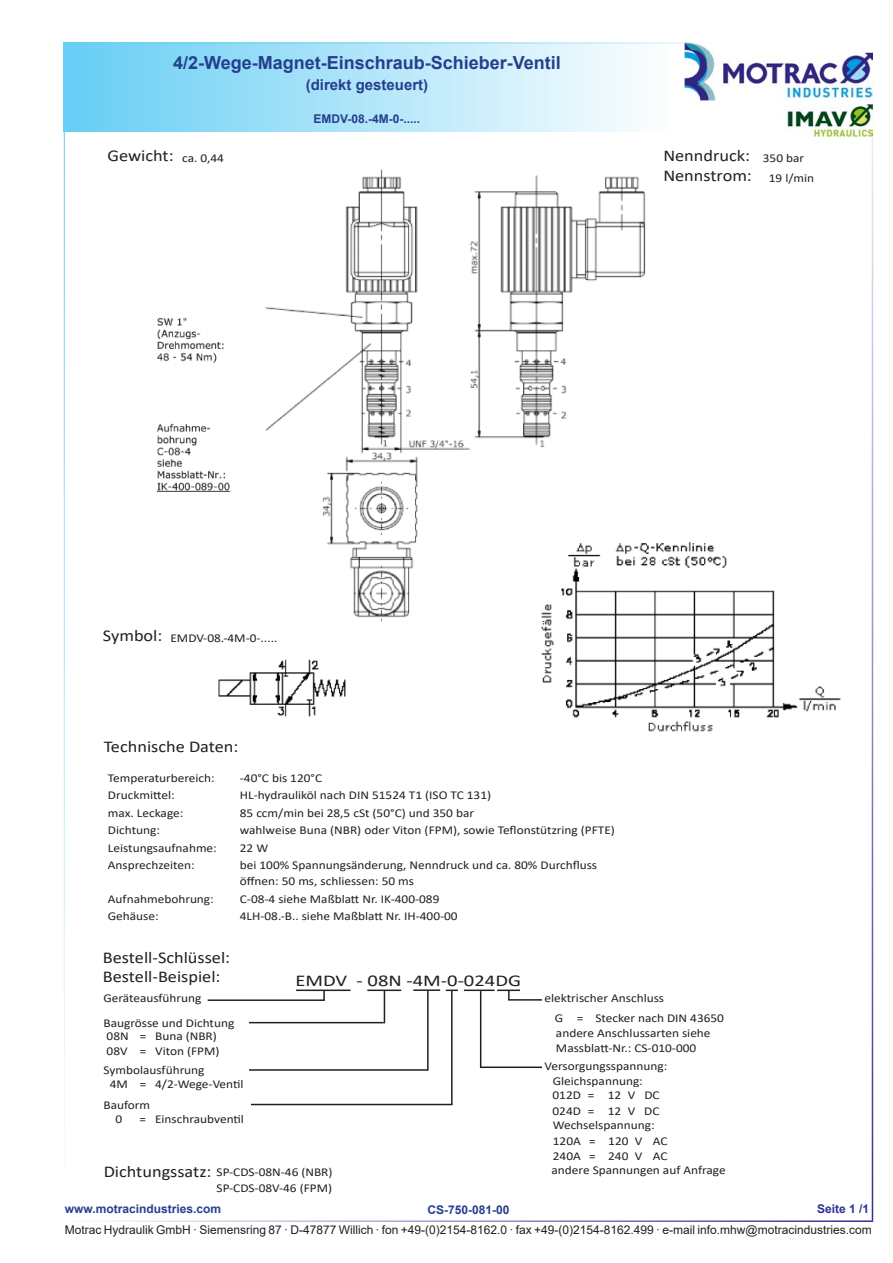
<style>
.page{position:relative;width:893px;height:1263px;background:#fff}
.page>*{position:absolute;margin:0;border:0;box-sizing:border-box;transform-origin:0 0}
.t1{font:700 18px "Arial";color:#253f8e}
.t2{font:16.5px/19.2px "Calibri";color:#231f20;scale:1.11 1}
.t3{font:16.5px "Calibri";color:#231f20;scale:1.25 1}
.t4{font:700 15px "Arial";color:#253f8e}
.t5{font:12px/15.5px "Calibri";color:#231f20;scale:1.11 1}
.t6{font:12px "Arial";color:#231f20}
.t7{font:700 12px "Arial";color:#253f8e}
.t8{font:700 12px "Arial";color:#2e3092}
.s1{font-size:12px}
.s2{font-size:16.5px}
</style>
<div class="page">
<div style="left:64px;top:43px;width:606px;height:89px;background:linear-gradient(to right,#66cef5,#fdfefe)"></div>
<hr style="left:64px;top:43px;width:808px;height:1px;background:#67cef5">
<hr style="left:64px;top:1220px;width:809px;height:2px;background:#2e3092">
<hr style="left:64px;top:43px;width:1px;height:1177px;background:#67cef5">
<hr style="left:872px;top:43px;width:1px;height:1177px;background:#2e3092">
<img style="left:685px;top:43px;width:187px;height:93px">
<img style="left:156px;top:169px;width:490px;height:453px">
<img style="left:218px;top:659px;width:128px;height:58px">
<div style="left:103px;top:621px;width:63px;height:20px;background:#fff"></div>
<div style="left:108px;top:148px;width:91px;height:22px;background:#fff"></div>
<div style="left:182px;top:153px;width:85px;height:32px;background:#fff"></div>
<img style="left:533px;top:532px;width:308px;height:200px">
<hr style="left:274px;top:1115px;width:96px;height:1px;background:#231f20">
<hr style="left:296px;top:989px;width:54px;height:2px;background:#231f20">
<hr style="left:367px;top:989px;width:34px;height:2px;background:#231f20">
<svg style="left:446px;top:989px;width:12px;height:2px"></svg>
<hr style="left:464px;top:989px;width:31px;height:2px;background:#231f20">
<svg style="left:323px;top:991px;width:2px;height:8px"></svg>
<hr style="left:384px;top:990px;width:1px;height:33px;background:#231f20">
<hr style="left:451px;top:990px;width:2px;height:114px;background:#231f20">
<hr style="left:480px;top:991px;width:1px;height:76px;background:#231f20">
<hr style="left:208px;top:999px;width:117px;height:2px;background:#231f20">
<hr style="left:241px;top:1022px;width:143px;height:1px;background:#231f20">
<hr style="left:480px;top:1066px;width:62px;height:2px;background:#231f20">
<hr style="left:196px;top:1069px;width:232px;height:2px;background:#231f20">
<svg style="left:508px;top:991px;width:2px;height:8px"></svg>
<hr style="left:508px;top:999px;width:34px;height:2px;background:#231f20">
<div style="left:103px;top:1014px;width:146px;height:16px;background:#fff"></div>
<div style="left:103px;top:1062px;width:146px;height:14px;background:#fff"></div>
<hr style="left:413px;top:989px;width:27px;height:2px;background:#231f20">
<hr style="left:427px;top:990px;width:2px;height:81px;background:#231f20">
<hr style="left:216px;top:1104px;width:237px;height:1px;background:#231f20">
<div style="left:103px;top:1098px;width:148px;height:13px;background:#fff"></div>
<hr style="left:497px;top:989px;width:23px;height:2px;background:#231f20">
<h1 class="t1" style="left:173px;top:50px;width:389px">4/2-Wege-Magnet-Einschraub-Schieber-Ventil</h1>
<p class="t4" style="left:306px;top:75px;width:124px">(direkt gesteuert)</p>
<p class="t7" style="left:314px;top:110px;width:108px">EMDV-08.-4M-0-.....</p>
<h2 class="t2" style="left:108px;top:145px;width:106px">Gewicht: <span class="s1">ca. 0,44</span></h2>
<h2 class="t2" style="left:663px;top:145px;width:128px">Nenndruck: <span class="s1">350 bar</span></h2>
<h2 class="t2" style="left:663px;top:166px;width:137px">Nennstrom: <span class="s1">19 l/min</span></h2>
<h2 class="t2" style="left:103px;top:626px;width:55px">Symbol:</h2>
<p class="t5" style="left:170px;top:630px;width:98px">EMDV-08.-4M-0-.....</p>
<h2 class="t2" style="left:104px;top:736px;width:123px">Technische Daten:</h2>
<p class="t5" style="left:108px;top:769px;width:98px">Temperaturbereich:</p>
<p class="t5" style="left:240px;top:769px;width:76px">-40°C bis 120°C</p>
<p class="t5" style="left:108px;top:787px;width:62px">Druckmittel:</p>
<p class="t5" style="left:240px;top:787px;width:228px">HL-hydrauliköl nach DIN 51524 T1 (ISO TC 131)</p>
<p class="t5" style="left:108px;top:804px;width:69px">max. Leckage:</p>
<p class="t5" style="left:240px;top:804px;width:213px">85 ccm/min bei 28,5 cSt (50°C) und 350 bar</p>
<p class="t5" style="left:108px;top:822px;width:48px">Dichtung:</p>
<p class="t5" style="left:240px;top:822px;width:339px">wahlweise Buna (NBR) oder Viton (FPM), sowie Teflonstützring (PFTE)</p>
<p class="t5" style="left:108px;top:840px;width:100px">Leistungsaufnahme:</p>
<p class="t5" style="left:240px;top:840px;width:27px">22 W</p>
<p class="t5" style="left:108px;top:857px;width:80px">Ansprechzeiten:</p>
<p class="t5" style="left:240px;top:857px;width:323px;line-height:16.2px">bei 100% Spannungsänderung, Nenndruck und ca. 80% Durchfluss öffnen: 50 ms, schliessen: 50 ms</p>
<p class="t5" style="left:108px;top:891px;width:97px">Aufnahmebohrung:</p>
<p class="t5" style="left:240px;top:891px;width:181px">C-08-4 siehe Maßblatt Nr. IK-400-089</p>
<p class="t5" style="left:108px;top:908px;width:47px">Gehäuse:</p>
<p class="t5" style="left:240px;top:908px;width:198px">4LH-08.-B.. siehe Maßblatt Nr. IH-400-00</p>
<h2 class="t2" style="left:103px;top:947px;width:116px">Bestell-Schlüssel:<br>Bestell-Beispiel:</h2>
<h2 class="t3" style="left:295px;top:969px;width:182px">EMDV - 08N -4M-0-024DG</h2>
<p class="t5" style="left:103px;top:990px;width:90px">Geräteausführung</p>
<p class="t5" style="left:103px;top:1015px;width:119px">Baugrösse und Dichtung</p>
<p class="t5" style="left:107px;top:1028px;width:103px">08N = Buna (NBR)<br>08V = Viton (FPM)</p>
<p class="t5" style="left:103px;top:1062px;width:93px">Symbolausführung</p>
<p class="t5" style="left:115px;top:1111px;width:8px">0</p>
<p class="t5" style="left:140px;top:1111px;width:96px">= Einschraubventil</p>
<p class="t5" style="left:110px;top:1076px;width:122px">4M = 4/2-Wege-Ventil</p>
<p class="t5" style="left:103px;top:1097px;width:44px">Bauform</p>
<p class="t5" style="left:544px;top:990px;width:109px">elektrischer Anschluss</p>
<p class="t5" style="left:555px;top:1011px;width:154px;line-height:14.7px">G = Stecker nach DIN 43650 andere Anschlussarten siehe<br>Massblatt-Nr.: CS-010-000</p>
<p class="t5" style="left:553px;top:1073px;width:83px">Gleichspannung:</p>
<p class="t5" style="left:553px;top:1117px;width:105px">Wechselspannung:<br>120A = 120 V AC<br>240A = 240 V AC</p>
<p class="t5" style="left:544px;top:1058px;width:112px">Versorgungsspannung:</p>
<p class="t5" style="left:552px;top:1087px;width:98px">012D = 12 V DC<br>024D = 12 V DC</p>
<p class="t5" style="left:104px;top:1164px;width:208px"><span class="s2">Dichtungssatz:</span> SP-CDS-08N-46 (NBR)</p>
<p class="t5" style="left:552px;top:1162px;width:158px">andere Spannungen auf Anfrage</p>
<p class="t5" style="left:217px;top:1180px;width:106px">SP-CDS-08V-46 (FPM)</p>
<p class="t7" style="left:65px;top:1201px;width:158px">www.motracindustries.com</p>
<p class="t8" style="left:817px;top:1201px;width:54px">Seite 1 /1</p>
<p class="t6" style="left:65px;top:1221px;width:808px">Motrac Hydraulik GmbH · Siemensring 87 · D-47877 Willich · fon +49-(0)2154-8162.0 · fax +49-(0)2154-8162.499 · e-mail info.mhw@motracindustries.com</p>
<p class="t7" style="left:427px;top:1202px;width:84px">CS-750-081-00</p>
</div>
